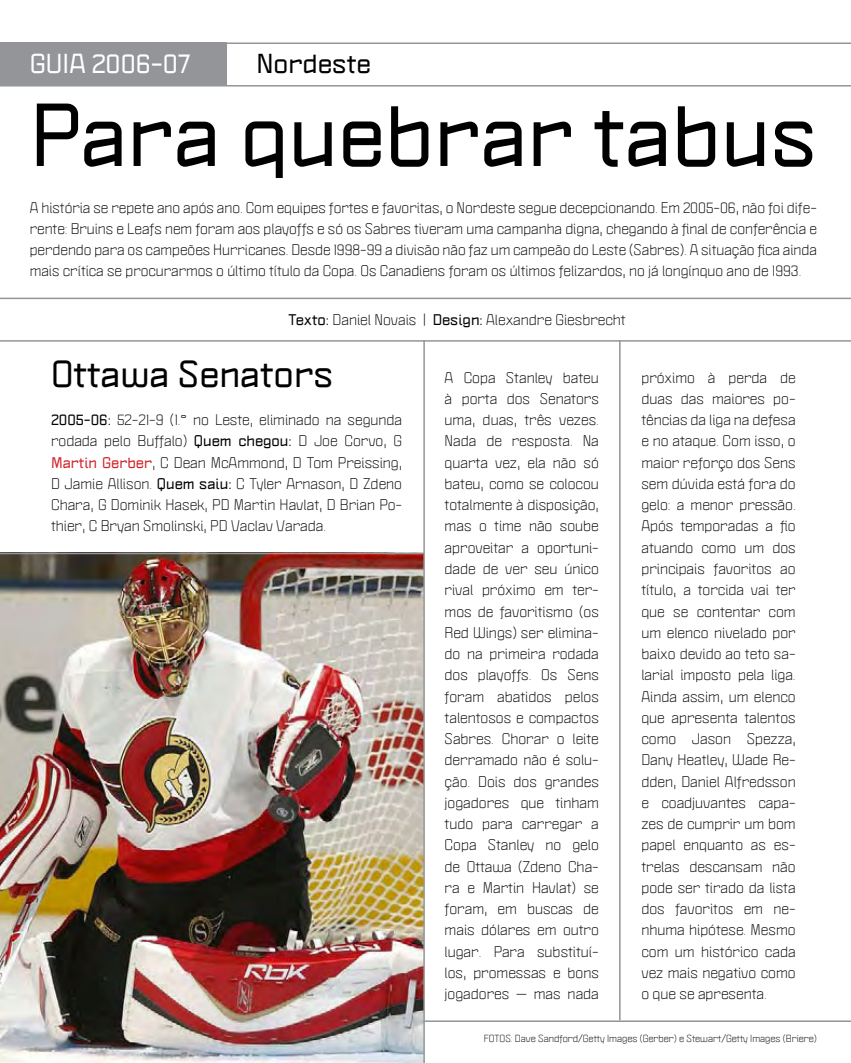
<style>
.page{position:relative;width:851px;height:1063px;background:#fff}
.page>*{position:absolute;margin:0;border:0;box-sizing:border-box;transform-origin:0 0}
.t1{font:700 78px "Politica XT";color:#000}
.t2{font:700 33px "Politica XT";color:#000}
.t3{font:700 24px "Politica XT";color:#fff}
.t4{font:700 24px "Politica XT";color:#000}
.t5{font:13.5px/21.3px "Politica XT";color:#000;text-align:justify}
.t6{font:9px "Politica XT";color:#000}
.s1{font-weight:700}
.s2{font-weight:700;color:#d2232a}
</style>
<div class="page">
<hr style="left:0;top:1020px;width:850px;height:2px;background:#939598">
<img style="left:0;top:554px;width:423px;height:509px">
<hr style="left:0;top:553px;width:423px;height:1px;background:#939598">
<hr style="left:0;top:43px;width:850px;height:1px;background:#939598">
<hr style="left:0;top:85px;width:850px;height:2px;background:#939598">
<hr style="left:0;top:340px;width:850px;height:2px;background:#939598">
<div style="left:0;top:43px;width:226px;height:42px;background:#939598"></div>
<hr style="left:423px;top:340px;width:2px;height:723px;background:#939598">
<hr style="left:619px;top:340px;width:1px;height:680px;background:#939598">
<hr style="left:0;top:298px;width:850px;height:1px;background:#939598">
<h3 class="t3" style="left:30px;top:48px;width:163px">GUIA 2006-07</h3>
<h3 class="t4" style="left:256px;top:48px;width:116px">Nordeste</h3>
<h1 class="t1" style="left:30px;top:84px;width:788px">Para quebrar tabus</h1>
<p class="t5" style="left:30px;top:197px;width:788px">A história se repete ano após ano. Com equipes fortes e favoritas, o Nordeste segue decepcionando. Em 2005-06, não foi dife&shy;rente: Bruins e Leafs nem foram aos playoffs e só os Sabres tiveram uma campanha digna, chegando à final de conferência e perdendo para os campeões Hurricanes. Desde 1998-99 a divisão não faz um campeão do Leste (Sabres). A situação fica ainda mais crítica se procurarmos o último título da Copa. Os Canadiens foram os últimos felizardos, no já longínquo ano de 1993.</p>
<p class="t5" style="left:288px;top:309px;width:338px"><span class="s1">Texto:</span> Daniel Novais | <span class="s1">Design:</span> Alexandre Giesbrecht</p>
<h2 class="t2" style="left:51px;top:352px;width:284px">Ottawa Senators</h2>
<p class="t5" style="left:51px;top:409px;width:352px"><span class="s1">2005-06:</span> 52-21-9 (1.° no Leste, eliminado na segunda rodada pelo Buffalo) <span class="s1">Quem chegou:</span> D Joe Corvo, G <span class="s2">Martin Gerber</span>, C Dean McAmmond, D Tom Preissing, D Jamie Allison. <span class="s1">Quem saiu:</span> C Tyler Arnason, D Zdeno Chara, G Dominik Hasek, PD Martin Havlat, D Brian Po&shy;thier, C Bryan Smolinski, PD Vaclav Varada.</p>
<p class="t5" style="left:444px;top:367px;width:156px">A Copa Stanley bateu à porta dos Senators uma, duas, três vezes.<br>Nada de resposta. Na quarta vez, ela não só bateu, como se colocou totalmente à disposição, mas o time não soube aproveitar a oportuni&shy;dade de ver seu único rival próximo em ter&shy;mos de favoritismo (os Red Wings) ser elimina&shy;do na primeira rodada dos playoffs. Os Sens foram abatidos pelos talentosos e compactos Sabres. Chorar o leite derramado não é solu&shy;ção. Dois dos grandes jogadores que tinham tudo para carregar a Copa Stanley no gelo de Ottawa (Zdeno Cha&shy;ra e Martin Havlat) se foram, em buscas de mais dólares em outro lugar. Para substituí&shy;los, promessas e bons jogadores — mas nada</p>
<p class="t5" style="left:641px;top:367px;width:156px">próximo à perda de duas das maiores po&shy;tências da liga na defesa e no ataque. Com isso, o maior reforço dos Sens sem dúvida está fora do gelo: a menor pressão.<br>Após temporadas a fio atuando como um dos principais favoritos ao título, a torcida vai ter que se contentar com um elenco nivelado por baixo devido ao teto sa&shy;larial imposto pela liga.<br>Ainda assim, um elenco que apresenta talentos como Jason Spezza, Dany Heatley, Wade Re&shy;dden, Daniel Alfredsson e coadjuvantes capa&shy;zes de cumprir um bom papel enquanto as es&shy;trelas descansam não pode ser tirado da lista dos favoritos em ne&shy;nhuma hipótese. Mesmo com um histórico cada vez mais negativo como o que se apresenta.</p>
<p class="t6" style="left:484px;top:1033px;width:334px">FOTOS: Dave Sandford/Getty Images (Gerber) e Stewart/Getty Images (Briere)</p>
</div>
